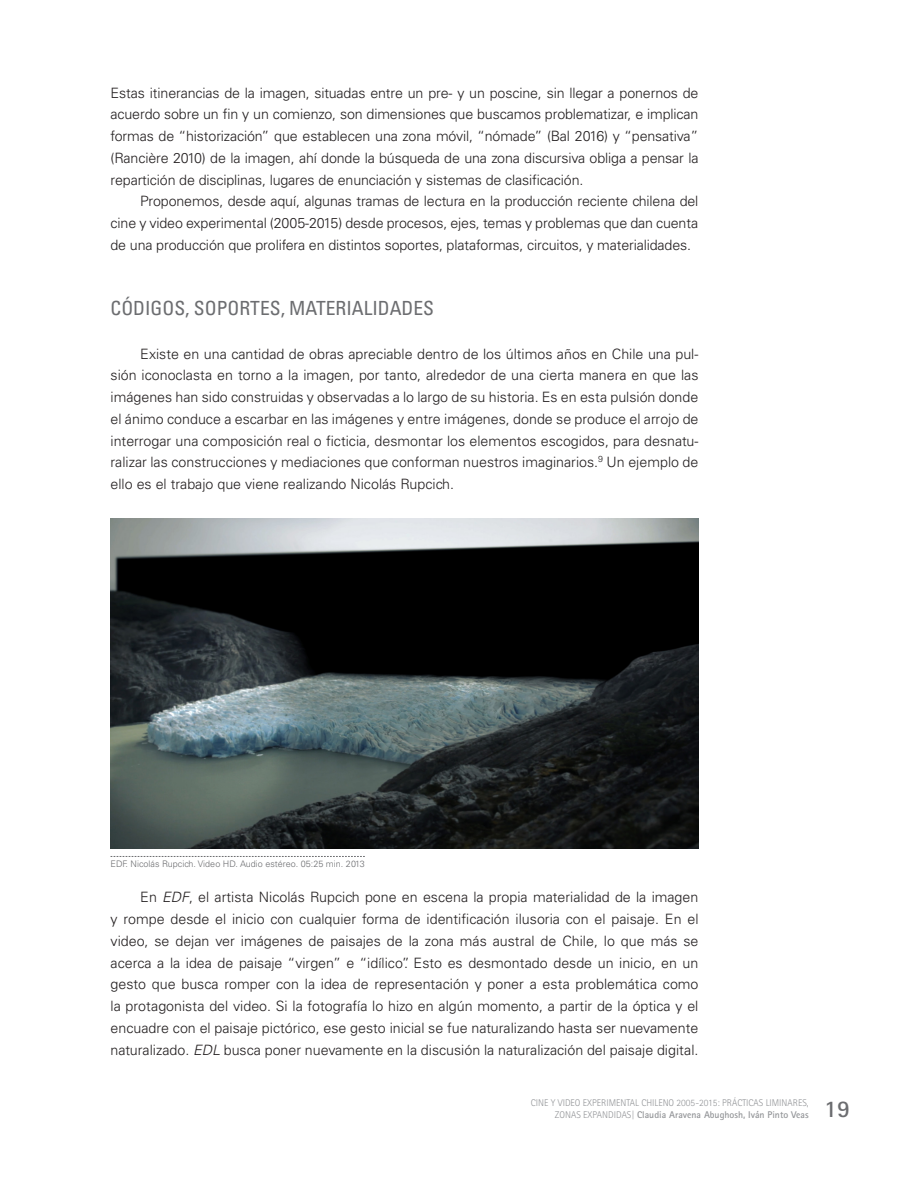
<style>
.page{position:relative;width:918px;height:1188px;background:#fff}
.page>*{position:absolute;margin:0;border:0;box-sizing:border-box;transform-origin:0 0}
.t1{font:700 24px "Rotis Sans Serif Std";color:#6c6d70}
.ARTICULO_Subtitulo{font:condensed 19.5px "Univers LT Std";color:#6c6d70}
.ARTICULO_CUERPO{font:300 14.25px/21.8px "Univers LT Std";letter-spacing:-.01em;color:#231f20;text-align:justify}
.Titulo_ARTICULO_OPC{font:300 9.75px/11.7px "Rotis Sans Serif Std";color:#939598;text-align:right}
._000_FICHA_IZQ{font:300 9px "Univers LT Std";color:#6c6d70}
.s1{font-style:italic}
.s2{font-weight:700}
</style>
<div class="page">
<img style="left:111px;top:518px;width:587px;height:331px">
<svg style="left:111px;top:856px;width:254px;height:1px"></svg>
<p class="ARTICULO_CUERPO" style="left:111px;top:82px;width:590px">Estas itinerancias de la imagen, situadas entre un pre- y un poscine, sin llegar a ponernos de acuerdo sobre un fin y un comienzo, son dimensiones que buscamos problematizar, e implican formas de “historización” que establecen una zona móvil, “nómade” (Bal 2016) y “pensativa” (Rancière 2010) de la imagen, ahí donde la búsqueda de una zona discursiva obliga a pensar la repartición de disciplinas, lugares de enunciación y sistemas de clasificación.</p>
<p class="ARTICULO_CUERPO" style="left:111px;top:190px;width:589px;text-indent:30px">Proponemos, desde aquí, algunas tramas de lectura en la producción reciente chilena del cine y video experimental (2005-2015) desde procesos, ejes, temas y problemas que dan cuenta de una producción que prolifera en distintos soportes, plataformas, circuitos, y materialidades.</p>
<p class="ARTICULO_Subtitulo" style="left:111px;top:296px;width:325px">CÓDIGOS, SOPORTES, MATERIALIDADES</p>
<p class="ARTICULO_CUERPO" style="left:111px;top:343px;width:590px;text-indent:30px">Existe en una cantidad de obras apreciable dentro de los últimos años en Chile una pul&shy;sión iconoclasta en torno a la imagen, por tanto, alrededor de una cierta manera en que las imágenes han sido construidas y observadas a lo largo de su historia. Es en esta pulsión donde el ánimo conduce a escarbar en las imágenes y entre imágenes, donde se produce el arrojo de interrogar una composición real o ficticia, desmontar los elementos escogidos, para desnatu&shy;ralizar las construcciones y mediaciones que conforman nuestros imaginarios.<sup>9</sup> Un ejemplo de ello es el trabajo que viene realizando Nicolás Rupcich.</p>
<p class="_000_FICHA_IZQ" style="left:111px;top:859px;width:256px">EDF. Nicolás Rupcich. Video HD. Audio estéreo. 05:25 min. 2013</p>
<p class="ARTICULO_CUERPO" style="left:111px;top:886px;width:590px;text-indent:30px">En <span class="s1">EDF</span>, el artista Nicolás Rupcich pone en escena la propia materialidad de la imagen y rompe desde el inicio con cualquier forma de identificación ilusoria con el paisaje. En el video, se dejan ver imágenes de paisajes de la zona más austral de Chile, lo que más se acerca a la idea de paisaje “virgen” e “idílico”. Esto es desmontado desde un inicio, en un gesto que busca romper con la idea de representación y poner a esta problemática como la protagonista del video. Si la fotografía lo hizo en algún momento, a partir de la óptica y el encuadre con el paisaje pictórico, ese gesto inicial se fue naturalizando hasta ser nuevamente naturalizado. <span class="s1">EDL</span> busca poner nuevamente en la discusión la naturalización del paisaje digital.</p>
<p class="Titulo_ARTICULO_OPC" style="left:531px;top:1097px;width:280px">CINE Y VIDEO EXPERIMENTAL CHILENO 2005-2015: PRÁCTICAS LIMINARES,<br>ZONAS EXPANDIDAS| <span class="s2">Claudia Aravena Abughosh, Iván Pinto Veas</span></p>
<h1 class="t1" style="left:824px;top:1094px;width:27px">19</h1>
</div>
